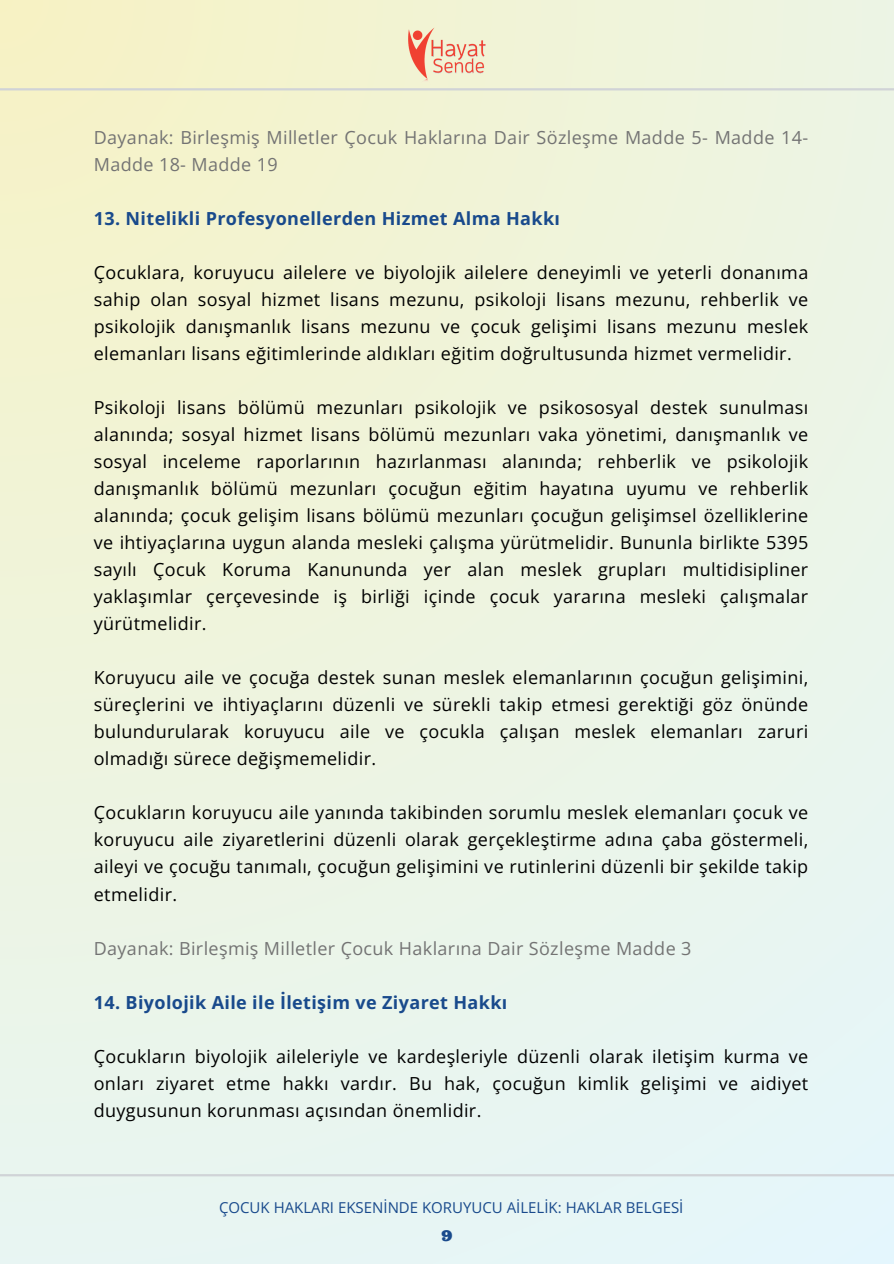
<style>
.page{position:relative;width:894px;height:1264px;background:#fff}
.page>*{position:absolute;margin:0;border:0;box-sizing:border-box;transform-origin:0 0}
.t1{font:18px/27px "Open Sans";letter-spacing:.02em;color:#000;text-align:justify}
.t2{font:18px/27px "Open Sans";letter-spacing:.02em;color:#737373}
.t3{font:700 18px "Open Sans";letter-spacing:.02em;color:#194a8c}
.t4{font:15px "Open Sans";color:#194a8c}
.t5{font:15px "Ultra";color:#194a8c}
</style>
<div class="page">
<div style="left:0;top:0;width:893px;height:1263px;background:linear-gradient(to bottom,#f3f3d0,#e7f5f5)"></div>
<hr style="left:0;top:88px;width:893px;height:2px;background:#d0d3d7">
<img style="left:343px;top:0;width:208px;height:126px">
<hr style="left:0;top:1174px;width:893px;height:2px;background:#d0d3d7">
<h2 class="t2" style="left:94px;top:124px;width:715px">Dayanak: Birleşmiş Milletler Çocuk Haklarına Dair Sözleşme Madde 5- Madde 14-<br>Madde 18- Madde 19</h2>
<h1 class="t3" style="left:94px;top:206px;width:467px">13. Nitelikli Profesyonellerden Hizmet Alma Hakkı</h1>
<h2 class="t1" style="left:94px;top:259px;width:715px">Çocuklara, koruyucu ailelere ve biyolojik ailelere deneyimli ve yeterli donanıma sahip olan sosyal hizmet lisans mezunu, psikoloji lisans mezunu, rehberlik ve psikolojik danışmanlık lisans mezunu ve çocuk gelişimi lisans mezunu meslek elemanları lisans eğitimlerinde aldıkları eğitim doğrultusunda hizmet vermelidir.</h2>
<h2 class="t1" style="left:94px;top:394px;width:715px">Psikoloji lisans bölümü mezunları psikolojik ve psikososyal destek sunulması alanında; sosyal hizmet lisans bölümü mezunları vaka yönetimi, danışmanlık ve sosyal inceleme raporlarının hazırlanması alanında; rehberlik ve psikolojik danışmanlık bölümü mezunları çocuğun eğitim hayatına uyumu ve rehberlik alanında; çocuk gelişim lisans bölümü mezunları çocuğun gelişimsel özelliklerine ve ihtiyaçlarına uygun alanda mesleki çalışma yürütmelidir. Bununla birlikte 5395 sayılı Çocuk Koruma Kanununda yer alan meslek grupları multidisipliner yaklaşımlar çerçevesinde iş birliği içinde çocuk yararına mesleki çalışmalar yürütmelidir.</h2>
<h2 class="t1" style="left:94px;top:664px;width:715px">Koruyucu aile ve çocuğa destek sunan meslek elemanlarının çocuğun gelişimini, süreçlerini ve ihtiyaçlarını düzenli ve sürekli takip etmesi gerektiği göz önünde bulundurularak koruyucu aile ve çocukla çalışan meslek elemanları zaruri olmadığı sürece değişmemelidir.</h2>
<h2 class="t1" style="left:94px;top:799px;width:715px">Çocukların koruyucu aile yanında takibinden sorumlu meslek elemanları çocuk ve koruyucu aile ziyaretlerini düzenli olarak gerçekleştirme adına çaba göstermeli, aileyi ve çocuğu tanımalı, çocuğun gelişimini ve rutinlerini düzenli bir şekilde takip etmelidir.</h2>
<h2 class="t2" style="left:94px;top:934px;width:599px">Dayanak: Birleşmiş Milletler Çocuk Haklarına Dair Sözleşme Madde 3</h2>
<h1 class="t3" style="left:94px;top:989px;width:415px">14. Biyolojik Aile ile İletişim ve Ziyaret Hakkı</h1>
<h2 class="t1" style="left:94px;top:1042px;width:715px">Çocukların biyolojik aileleriyle ve kardeşleriyle düzenli olarak iletişim kurma ve onları ziyaret etme hakkı vardır. Bu hak, çocuğun kimlik gelişimi ve aidiyet duygusunun korunması açısından önemlidir.</h2>
<p class="t4" style="left:219px;top:1196px;width:465px">ÇOCUK HAKLARI EKSENİNDE KORUYUCU AİLELİK: HAKLAR BELGESİ</p>
<p class="t5" style="left:441px;top:1225px;width:12px">9</p>
</div>
